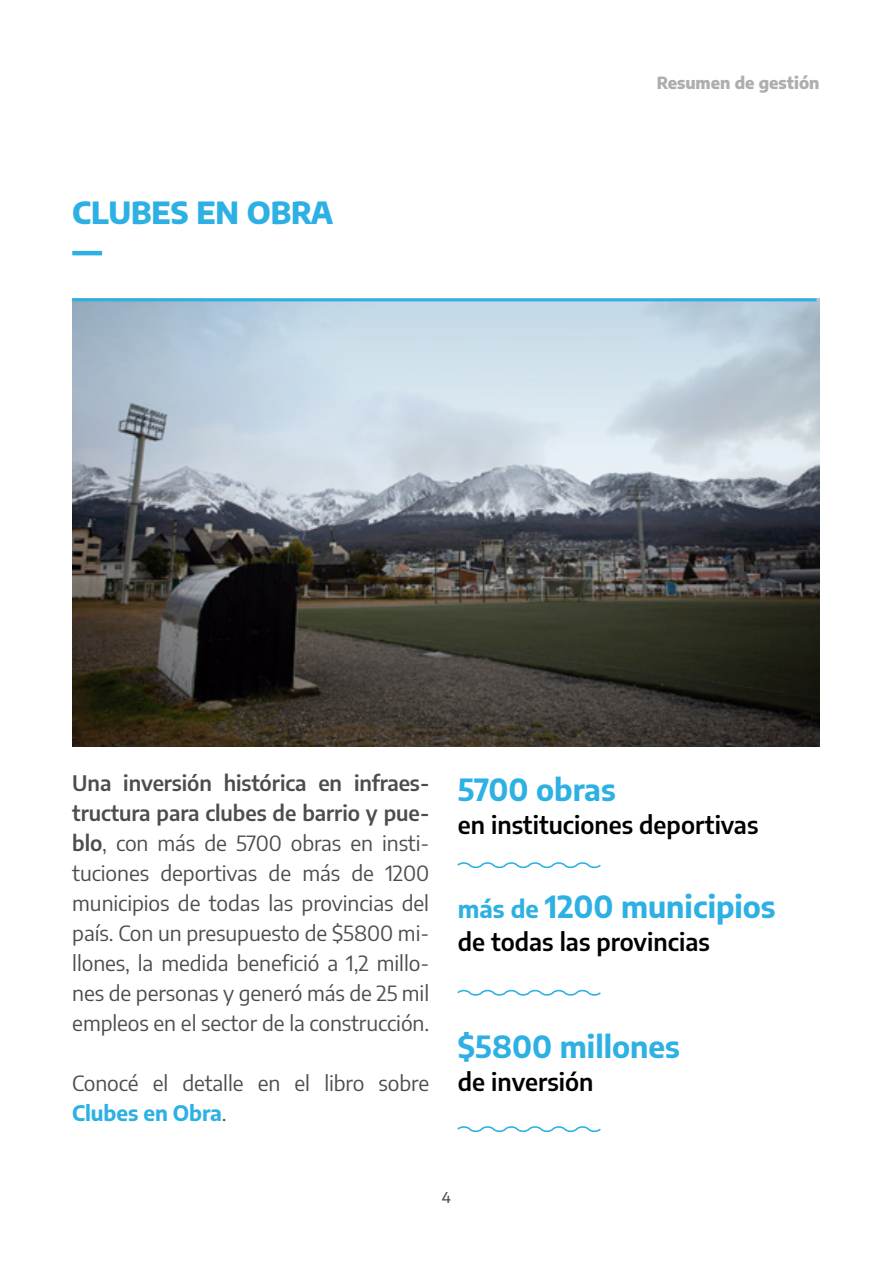
<style>
.page{position:relative;width:893px;height:1263px;background:#fff}
.page>*{position:absolute;margin:0;border:0;box-sizing:border-box;transform-origin:0 0}
.t1{font:700 30px "Encode Sans";color:#2db0e3}
.t2{font:800 30px "Encode Sans";color:#2db0e3}
.t3{font:600 24px "Encode Sans";color:#000}
.t4{font:21px/30px "Encode Sans";letter-spacing:-.005em;color:#4d4d4d;text-align:justify}
.t5{font:800 16.5px "Encode Sans";color:#adaeaf}
.t6{font:500 15px "Encode Sans";color:#4d4d4d}
.s1{font-weight:600}
.s2{font-weight:700;color:#2db0e3}
.s3{font-size:24px}
</style>
<div class="page">
<hr style="left:72px;top:251px;width:30px;height:4px;background:#2db0e3">
<img style="left:72px;top:298px;width:748px;height:448px">
<svg style="left:457px;top:862px;width:144px;height:7px"></svg>
<svg style="left:457px;top:1126px;width:144px;height:6px"></svg>
<svg style="left:457px;top:989px;width:144px;height:7px"></svg>
<hr style="left:72px;top:298px;width:744px;height:3px;background:#2db0e3">
<h1 class="t2" style="left:72px;top:189px;width:262px">CLUBES EN OBRA</h1>
<p class="t5" style="left:657px;top:70px;width:164px">Resumen de gestión</p>
<p class="t4" style="left:72px;top:767px;width:359px"><span class="s1">Una inversión histórica en infraes&shy;tructura para clubes de barrio y pue&shy;blo</span>, con más de 5700 obras en insti&shy;tuciones deportivas de más de 1200 municipios de todas las provincias del país. Con un presupuesto de $5800 mi&shy;llones, la medida benefició a 1,2 millo&shy;nes de personas y generó más de 25 mil empleos en el sector de la construcción.</p>
<p class="t4" style="left:72px;top:1067px;width:358px">Conocé el detalle en el libro sobre<br><span class="s2">Clubes en Obra</span>.</p>
<h1 class="t1" style="left:458px;top:767px;width:159px">5700 obras</h1>
<p class="t3" style="left:458px;top:807px;width:302px">en instituciones deportivas</p>
<h1 class="t1" style="left:458px;top:884px;width:319px"><span class="s3">más de</span> 1200 municipios</h1>
<p class="t3" style="left:458px;top:924px;width:253px">de todas las provincias</p>
<h1 class="t1" style="left:458px;top:1025px;width:223px">$5800 millones</h1>
<p class="t3" style="left:458px;top:1065px;width:137px">de inversión</p>
<p class="t6" style="left:442px;top:1186px;width:11px">4</p>
</div>
